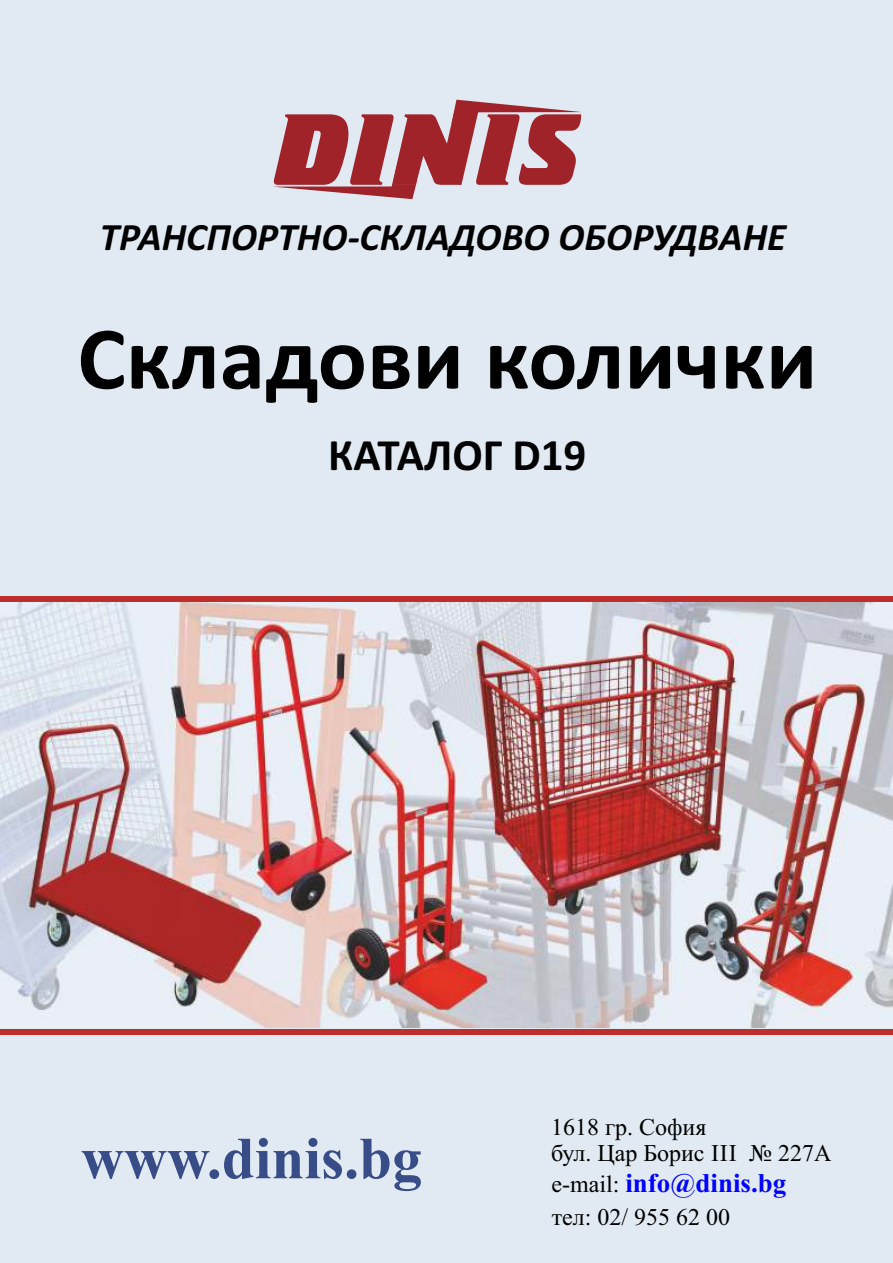
<style>
.page{position:relative;width:893px;height:1263px;background:#e1eaf3}
.page>*{position:absolute;margin:0;border:0;box-sizing:border-box;transform-origin:0 0}
.t1{font:700 90px "Calibri";color:#000}
.t2{font:700 59.55px "Times New Roman";color:#384c87}
.t3{font:700 45px "Calibri";color:#000}
.t4{font:italic 700 39px "Calibri";color:#000}
.t5{font:700 27px "Times New Roman";color:#00f}
.t6{font:24px/26.5px "Times New Roman";color:#000}
.s1{font-weight:400;font-size:24px;color:#000}
</style>
<div class="page">
<div style="left:0;top:596px;width:893px;height:5px;background:#be2e2d"></div>
<div style="left:0;top:1029px;width:893px;height:5px;background:#be2e2d"></div>
<svg style="left:273px;top:100px;width:309px;height:99px"></svg>
<img style="left:0;top:603px;width:892px;height:425px">
<h3 class="t4" style="left:100px;top:220px;width:688px">ТРАНСПОРТНО-СКЛАДОВО ОБОРУДВАНЕ</h3>
<h1 class="t1" style="left:77px;top:321px;width:741px">Складови колички</h1>
<h3 class="t3" style="left:328px;top:436px;width:260px">КАТАЛОГ D19</h3>
<h2 class="t2" style="left:81px;top:1138px;width:342px">www.dinis.bg</h2>
<p class="t6" style="left:551px;top:1116px;width:282px">1618 гр. София<br>бул. Цар Борис III № 227А</p>
<p class="t5" style="left:551px;top:1174px;width:236px"><span class="s1">e-mail:</span> info@dinis.bg</p>
<p class="t6" style="left:552px;top:1206px;width:180px">тел: 02/ 955 62 00</p>
</div>
